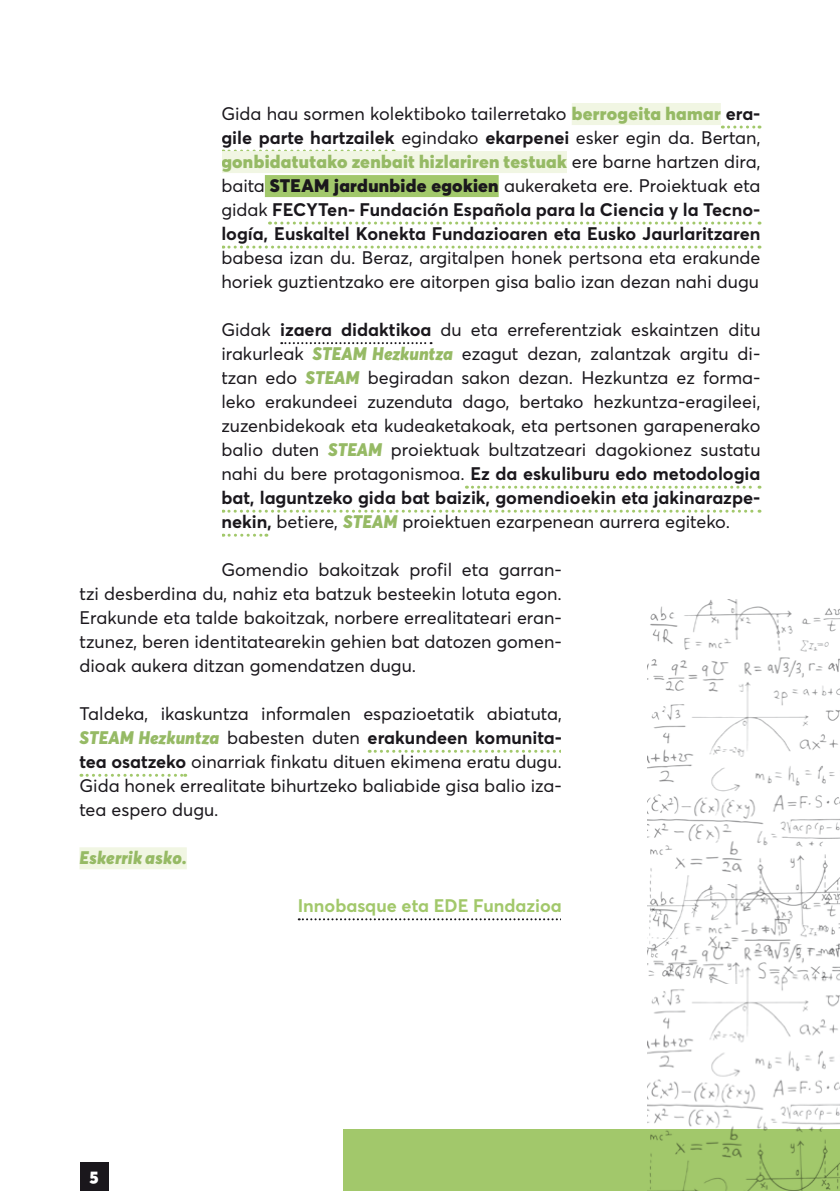
<style>
.page{position:relative;width:840px;height:1191px;background:#fff}
.page>*{position:absolute;margin:0;border:0;box-sizing:border-box;transform-origin:0 0}
.t1{font:18px/24px "Averta";color:#1a171c;text-align:justify}
.t2{font:700 18px/24px "Averta";color:#1a171c;text-align:justify}
.t3{font:700 18px "Averta";color:#a2c86b}
.t4{font:italic 900 18px "Averta";letter-spacing:.01em;color:#96ba65}
.t5{font:900 18px "Averta";color:#fff}
.s1{font-weight:400}
.s2{font-weight:900;color:#96ba65}
.s3{font-weight:900}
.s4{font-weight:700}
.s5{font-weight:900;font-style:italic;color:#96ba65}
</style>
<div class="page">
<div style="left:571px;top:103px;width:149px;height:22px;background:#f1f6e3"></div>
<svg style="left:722px;top:126px;width:37px;height:3px"></svg>
<svg style="left:223px;top:150px;width:171px;height:1px"></svg>
<div style="left:221px;top:151px;width:345px;height:22px;background:#f1f6e3"></div>
<div style="left:265px;top:175px;width:233px;height:22px;background:#a2c86b"></div>
<svg style="left:269px;top:222px;width:490px;height:3px"></svg>
<svg style="left:223px;top:246px;width:536px;height:3px"></svg>
<svg style="left:281px;top:342px;width:150px;height:2px"></svg>
<svg style="left:466px;top:486px;width:293px;height:3px"></svg>
<svg style="left:223px;top:510px;width:536px;height:3px"></svg>
<svg style="left:223px;top:534px;width:44px;height:3px"></svg>
<svg style="left:369px;top:750px;width:192px;height:3px"></svg>
<svg style="left:81px;top:774px;width:105px;height:3px"></svg>
<div style="left:79px;top:847px;width:108px;height:22px;background:#f1f6e3"></div>
<svg style="left:298px;top:918px;width:263px;height:2px"></svg>
<div style="left:343px;top:1129px;width:496px;height:62px;background:#a2c86b"></div>
<img style="left:647px;top:983px;width:192px;height:208px">
<img style="left:647px;top:599px;width:192px;height:384px">
<div style="left:80px;top:1162px;width:28px;height:29px;background:#1a171c"></div>
<p class="t2" style="left:221px;top:101px;width:540px"><span class="s1">Gida hau sormen kolektiboko tailerretako</span> <span class="s2">berrogeita hamar</span> era&shy;gile parte hartzailek <span class="s1">egindako</span> ekarpenei <span class="s1">esker egin da. Bertan, </span><span class="s2">gonbidatutako zenbait hizlariren testuak</span> <span class="s1">ere barne hartzen dira, baita</span> <span class="s3">STEAM jardunbide egokien</span> <span class="s1">aukeraketa ere. Proiektuak eta gidak</span> FECYTen- Fundación Española para la Ciencia y la Tecno&shy;logía, Euskaltel Konekta Fundazioaren eta Eusko Jaurlaritzaren</p>
<p class="t1" style="left:221px;top:245px;width:540px">babesa izan du. Beraz, argitalpen honek pertsona eta erakunde horiek guztientzako ere aitorpen gisa balio izan dezan nahi dugu</p>
<p class="t1" style="left:221px;top:317px;width:540px">Gidak <span class="s4">izaera didaktikoa</span> du eta erreferentziak eskaintzen ditu irakurleak <span class="s5">STEAM Hezkuntza</span> ezagut dezan, zalantzak argitu di&shy;tzan edo <span class="s5">STEAM</span> begiradan sakon dezan. Hezkuntza ez forma&shy;leko erakundeei zuzenduta dago, bertako hezkuntza-eragileei, zuzenbidekoak eta kudeaketakoak, eta pertsonen garapenerako balio duten <span class="s5">STEAM</span> proiektuak bultzatzeari dagokionez sustatu nahi du bere protagonismoa. <span class="s4">Ez da eskuliburu edo metodologia bat, laguntzeko gida bat baizik, gomendioekin eta jakinarazpe&shy;nekin,</span> betiere, <span class="s5">STEAM</span> proiektuen ezarpenean aurrera egiteko.</p>
<p class="t1" style="left:79px;top:557px;width:483px;text-indent:142px">Gomendio bakoitzak profil eta garran&shy;tzi desberdina du, nahiz eta batzuk besteekin lotuta egon.<br>Erakunde eta talde bakoitzak, norbere errealitateari eran&shy;tzunez, beren identitatearekin gehien bat datozen gomen&shy;dioak aukera ditzan gomendatzen dugu.</p>
<p class="t1" style="left:79px;top:701px;width:483px">Taldeka, ikaskuntza informalen espazioetatik abiatuta, <span class="s5">STEAM Hezkuntza</span> babesten duten <span class="s4">erakundeen komunita&shy;tea osatzeko</span> oinarriak finkatu dituen ekimena eratu dugu.<br>Gida honek errealitate bihurtzeko baliabide gisa balio iza&shy;tea espero dugu.</p>
<p class="t4" style="left:79px;top:846px;width:109px">Eskerrik asko.</p>
<p class="t3" style="left:297px;top:894px;width:265px">Innobasque eta EDE Fundazioa</p>
<p class="t5" style="left:89px;top:1162px;width:11px">5</p>
</div>
